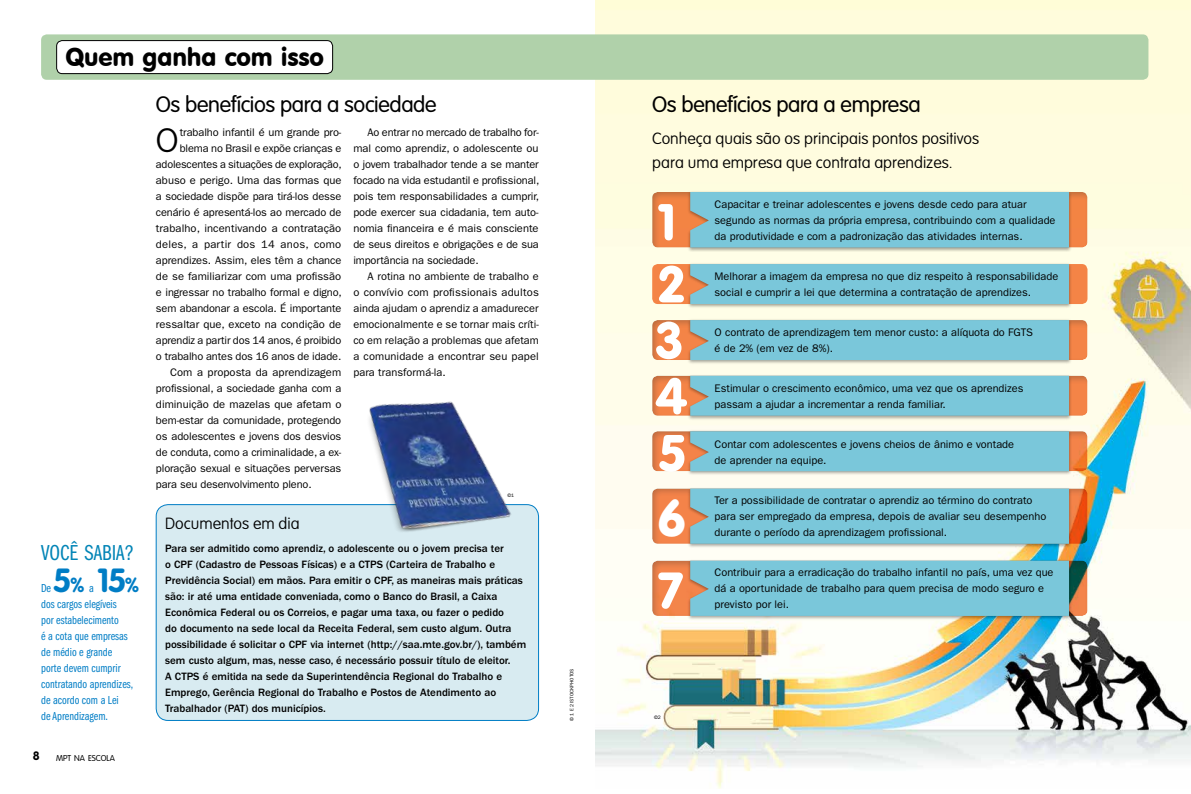
<style>
.page{position:relative;width:1191px;height:794px;background:#fff}
.page>*{position:absolute;margin:0;border:0;box-sizing:border-box;transform-origin:0 0}
.t1{font:900 50.6px/72.1px "VAG Rounded Std";color:#fff}
.t2{font:100 33.3px "VAG Rounded Std";color:#000}
.t3{font:700 33px "VAG Rounded Std";color:#007dc5}
.t4{font:25px "VAG Rounded BT";letter-spacing:-.005em;color:#000}
.t5{font:22.4px "Franklin Gothic Book Cmpr";color:#0084b6}
.t6{font:300 22px "VAG Rounded Std";letter-spacing:-.02em;color:#000}
.t7{font:100 16px/24px "VAG Rounded Std";color:#000}
.t8{font:12px/16px "ITC Franklin Gothic Std Bk Cp";color:#007dc5}
.t9{font:700 12px "VAG Rounded Std";color:#000}
.t10{font:11px/16px "ITC Franklin Gothic Std";color:#000}
.t11{font:500 11px/16px "ITC Franklin Gothic Std";color:#000}
.t12{font:300 8.4px "VAG Rounded Std";color:#000}
.t13{font:5px "ITC Franklin Gothic Std";letter-spacing:-.01em;color:#000}
.s1{font-size:22px}
.s2{font-size:20px}
.s3{font-family:"ITC Franklin Gothic Std Bk Cp";font-weight:400;font-size:12px}
</style>
<div class="page">
<img style="left:595px;top:0;width:596px;height:788px">
<div style="left:41px;top:34px;width:1107px;height:46px;background:#b0d1aa;border-radius:6px"></div>
<div style="left:156px;top:504px;width:382px;height:216px;background:#d8ebf1;border-radius:12px"></div>
<div style="left:156px;top:504px;width:383px;height:217px;border:1px solid #007dc5;border-radius:12px"></div>
<img style="left:315px;top:401px;width:225px;height:185px">
<div style="left:57px;top:41px;width:276px;height:33px;background:#fff;border-radius:6px"></div>
<div style="left:56px;top:40px;width:277px;height:34px;border:1px solid #000;border-radius:6px"></div>
<div style="left:651px;top:487px;width:436px;height:57px;background:#000;opacity:.3"></div>
<div style="left:651px;top:559px;width:436px;height:57px;background:#000;opacity:.3"></div>
<div style="left:651px;top:191px;width:436px;height:57px;background:#000;opacity:.3"></div>
<div style="left:652px;top:264px;width:435px;height:40px;background:#f48446;border-radius:6px"></div>
<div style="left:651px;top:375px;width:437px;height:41px;background:#000;opacity:.3"></div>
<div style="left:651px;top:319px;width:437px;height:41px;background:#000;opacity:.3"></div>
<div style="left:651px;top:430px;width:437px;height:42px;background:#000;opacity:.3"></div>
<div style="left:687px;top:487px;width:385px;height:61px;background:#000;opacity:.35"></div>
<div style="left:690px;top:488px;width:379px;height:56px;background:#7ac7da"></div>
<div style="left:687px;top:559px;width:385px;height:61px;background:#000;opacity:.35"></div>
<div style="left:690px;top:560px;width:379px;height:56px;background:#7ac7da"></div>
<div style="left:687px;top:190px;width:385px;height:62px;background:#000;opacity:.35"></div>
<div style="left:690px;top:192px;width:379px;height:55px;background:#7ac7da"></div>
<div style="left:687px;top:262px;width:385px;height:46px;background:#000;opacity:.35"></div>
<div style="left:690px;top:264px;width:379px;height:40px;background:#7ac7da"></div>
<div style="left:687px;top:374px;width:385px;height:46px;background:#000;opacity:.35"></div>
<div style="left:690px;top:376px;width:379px;height:40px;background:#7ac7da"></div>
<div style="left:687px;top:318px;width:385px;height:46px;background:#000;opacity:.35"></div>
<div style="left:690px;top:320px;width:379px;height:40px;background:#7ac7da"></div>
<div style="left:687px;top:430px;width:385px;height:46px;background:#000;opacity:.35"></div>
<div style="left:690px;top:431px;width:379px;height:40px;background:#7ac7da"></div>
<h3 class="t4" style="left:65px;top:41px;width:260px">Quem ganha com isso</h3>
<h3 class="t5" style="left:41px;top:540px;width:94px">VOCÊ SABIA<span class="s1">?</span></h3>
<p class="t8" style="left:41px;top:580px;width:11px">De</p>
<h3 class="t3" style="left:53px;top:561px;width:88px">5<span class="s2">%</span> <span class="s3">a</span> 15<span class="s2">%</span></h3>
<p class="t8" style="left:41px;top:596px;width:93px">dos cargos elegíveis<br>por estabelecimento<br>é a cota que empresas de médio e grande porte devem cumprir contratando aprendizes, de acordo com a Lei<br>de Aprendizagem.</p>
<p class="t9" style="left:33px;top:749px;width:8px">8</p>
<p class="t12" style="left:56px;top:752px;width:60px">MPT NA ESCOLA</p>
<h3 class="t6" style="left:156px;top:92px;width:282px">Os benefícios para a sociedade</h3>
<h3 class="t6" style="left:652px;top:92px;width:270px">Os benefícios para a empresa</h3>
<h2 class="t2" style="left:156px;top:121px;width:24px">O</h2>
<p class="t10" style="left:180px;top:124px;width:163px">trabalho infantil é um grande pro-</p>
<p class="t10" style="left:353px;top:124px;width:187px;text-align:justify;text-indent:14px">Ao entrar no mercado de trabalho for&shy;mal como aprendiz, o adolescente ou o jovem trabalhador tende a se manter focado na vida estudantil e profissional, pois tem responsabilidades a cumprir, pode exercer sua cidadania, tem auto&shy;nomia financeira e é mais consciente de seus direitos e obrigações e de sua importância na sociedade.</p>
<p class="t10" style="left:353px;top:268px;width:187px;text-align:justify;text-indent:14px">A rotina no ambiente de trabalho e o convívio com profissionais adultos ainda ajudam o aprendiz a amadurecer emocionalmente e se tornar mais críti&shy;co em relação a problemas que afetam a comunidade a encontrar seu papel para transformá-la.</p>
<h3 class="t7" style="left:652px;top:127px;width:328px">Conheça quais são os principais pontos positivos para uma empresa que contrata aprendizes.</h3>
<p class="t10" style="left:180px;top:140px;width:163px">blema no Brasil e expõe crianças e</p>
<p class="t10" style="left:156px;top:156px;width:187px">adolescentes a situações de exploração,</p>
<p class="t10" style="left:156px;top:172px;width:187px">abuso e perigo. U ma das formas que</p>
<p class="t10" style="left:156px;top:188px;width:187px">a sociedade dispõe para tirá-los desse</p>
<p class="t10" style="left:156px;top:204px;width:187px">cenário é apresentá-los ao mercado de</p>
<p class="t10" style="left:156px;top:220px;width:187px">trabalho, incentivando a contratação</p>
<p class="t10" style="left:156px;top:236px;width:187px">deles, a partir dos 14 anos, como</p>
<p class="t10" style="left:156px;top:252px;width:187px">aprendizes. Assim, eles têm a chance</p>
<p class="t10" style="left:156px;top:268px;width:187px">de se familiarizar com uma profissão</p>
<p class="t10" style="left:156px;top:284px;width:187px">e ingressar no trabalho formal e digno,</p>
<p class="t10" style="left:156px;top:300px;width:187px">sem abandonar a escola. É importante</p>
<p class="t10" style="left:156px;top:316px;width:187px">ressaltar que, exceto na condição de</p>
<p class="t10" style="left:156px;top:332px;width:187px">aprendiz a partir dos 14 anos, é proibido</p>
<p class="t10" style="left:156px;top:348px;width:187px">o trabalho antes dos 16 anos de idade.</p>
<p class="t10" style="left:170px;top:364px;width:173px">Com a proposta da aprendizagem</p>
<p class="t10" style="left:156px;top:380px;width:187px">profissional, a sociedade ganha com a</p>
<p class="t10" style="left:156px;top:396px;width:187px">diminuição de mazelas que afetam o</p>
<p class="t10" style="left:156px;top:412px;width:187px">bem-estar da comunidade, protegendo</p>
<p class="t10" style="left:156px;top:428px;width:187px">os adolescentes e jovens dos desvios</p>
<p class="t10" style="left:156px;top:444px;width:187px">de conduta, como a criminalidade, a ex-</p>
<p class="t10" style="left:156px;top:460px;width:187px">ploração sexual e situações perversas</p>
<p class="t10" style="left:156px;top:476px;width:157px">para seu desenvolvimento pleno.</p>
<p class="t10" style="left:714px;top:196px;width:342px">Capacitar e treinar adolescentes e jovens desde cedo para atuar segundo as normas da própria empresa, contribuindo com a qualidade da produtividade e com a padronização das atividades internas.</p>
<h1 class="t1" style="left:658px;top:193px;width:27px;line-height:62.3px">1<br>2</h1>
<p class="t10" style="left:714px;top:268px;width:345px">Melhorar a imagem da empresa no que diz respeito à responsabilidade social e cumprir a lei que determina a contratação de aprendizes.</p>
<h1 class="t1" style="left:656px;top:306px;width:28px">3</h1>
<p class="t10" style="left:714px;top:324px;width:320px">O contrato de aprendizagem tem menor custo: a alíquota do FGTS é de 2% (em vez de 8%).</p>
<h1 class="t1" style="left:656px;top:362px;width:32px">4</h1>
<p class="t10" style="left:714px;top:380px;width:310px">Estimular o crescimento econômico, uma vez que os aprendizes passam a ajudar a incrementar a renda familiar.</p>
<h1 class="t1" style="left:659px;top:419px;width:27px">5</h1>
<p class="t10" style="left:714px;top:436px;width:301px">Contar com adolescentes e jovens cheios de ânimo e vontade de aprender na equipe.</p>
<h3 class="t7" style="left:165px;top:512px;width:136px">Documentos em dia</h3>
<p class="t13" style="left:507px;top:492px;width:8px">©1</p>
<p class="t11" style="left:165px;top:540px;width:363px">Para ser admitido como aprendiz, o adolescente ou o jovem precisa ter<br>o CPF (Cadastro de Pessoas Físicas) e a CTPS (Carteira de Trabalho e Previdência Social) em mãos. Para emitir o CPF, as maneiras mais práticas são: ir até uma entidade conveniada, como o Banco do Brasil, a Caixa Econômica Federal ou os Correios, e pagar uma taxa, ou fazer o pedido<br>do documento na sede local da Receita Federal, sem custo algum. Outra possibilidade é solicitar o CPF via internet (http://saa.mte.gov.br/), também sem custo algum, mas, nesse caso, é necessário possuir título de eleitor.<br>A CTPS é emitida na sede da Superintendência Regional do Trabalho e Emprego, Gerência Regional do Trabalho e Postos de Atendimento ao Trabalhador (PAT ) dos municípios.</p>
<p class="t13" style="left:569px;top:721px;width:53px;rotate:-90deg">© 1 e 2 Istockphotos</p>
<h1 class="t1" style="left:658px;top:484px;width:28px">6<br>7</h1>
<p class="t10" style="left:714px;top:492px;width:333px">Ter a possibilidade de contratar o aprendiz ao término do contrato para ser empregado da empresa, depois de avaliar seu desempenho durante o período da aprendizagem profissional.</p>
<p class="t10" style="left:714px;top:564px;width:340px">Contribuir para a erradicação do trabalho infantil no país, uma vez que dá a oportunidade de trabalho para quem precisa de modo seguro e previsto por lei.</p>
<p class="t13" style="left:654px;top:714px;width:8px">©2</p>
</div>
